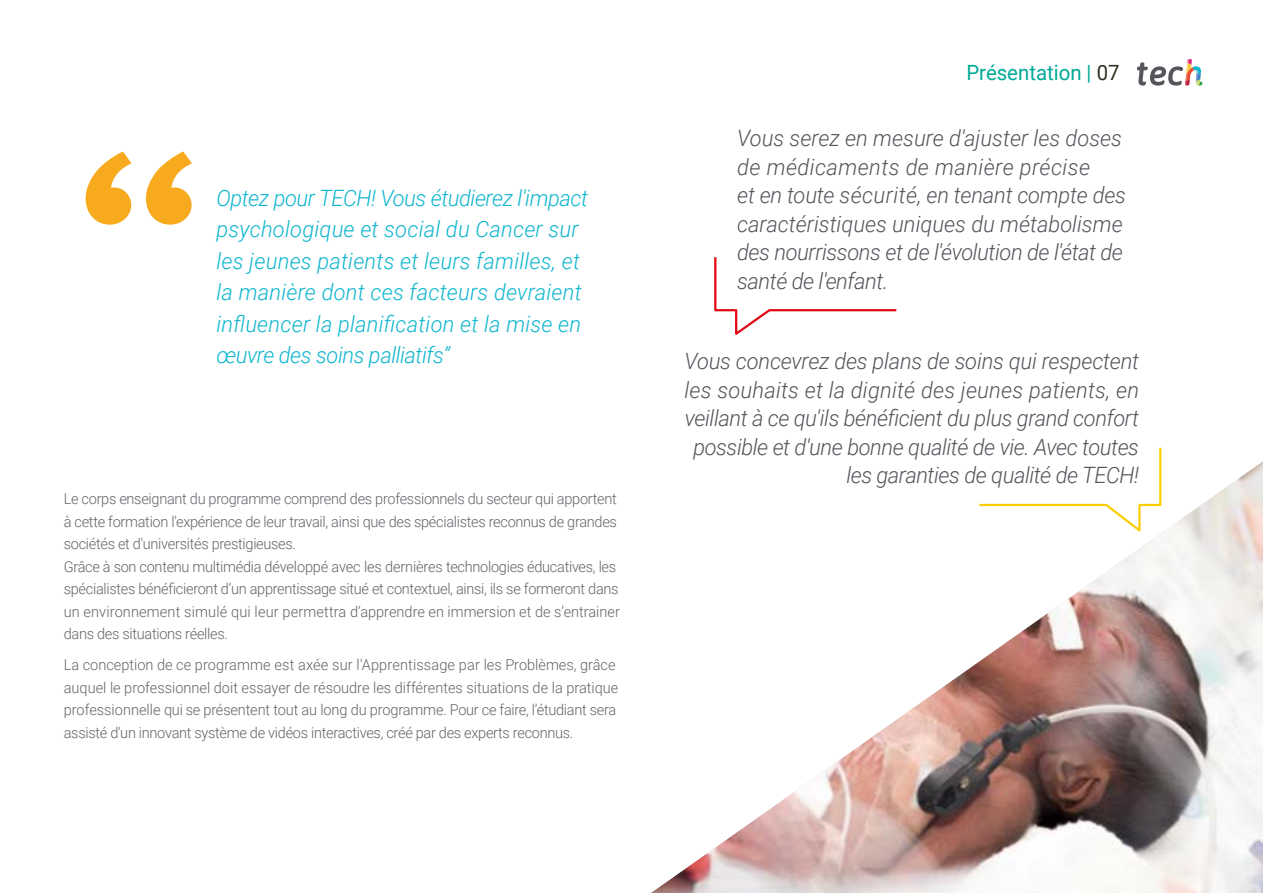
<style>
.page{position:relative;width:1263px;height:893px;background:#fff}
.page>*{position:absolute;margin:0;border:0;box-sizing:border-box;transform-origin:0 0}
.t1{font:italic 300 22.5px/28.5px "Roboto";letter-spacing:-.01em;color:#52555b;text-align:right}
.t2{font:italic 300 22.5px/31.5px "Roboto";letter-spacing:.01em;color:#0fb6cf}
.t3{font:21px "Roboto";color:#00a996}
.t4{font:300 15px/22.5px "Roboto";letter-spacing:-.02em;color:#61646a}
.t5{font:300 15px/22.5px "Roboto";color:#61646a}
.s1{color:#312e20}
</style>
<div class="page">
<img style="left:651px;top:461px;width:612px;height:432px">
<svg style="left:977px;top:447px;width:185px;height:88px"></svg>
<svg style="left:714px;top:257px;width:183px;height:78px"></svg>
<svg style="left:86px;top:151px;width:106px;height:74px"></svg>
<svg style="left:1137px;top:59px;width:65px;height:27px"></svg>
<h1 class="t2" style="left:216px;top:181px;width:373px">Optez pour TECH! Vous étudierez l'impact psychologique et social du Cancer sur les jeunes patients et leurs familles, et la manière dont ces facteurs devraient influencer la planification et la mise en œuvre des soins palliatifs”</h1>
<p class="t4" style="left:64px;top:487px;width:558px">Le corps enseignant du programme comprend des professionnels du secteur qui apportent à cette formation l'expérience de leur travail, ainsi que des spécialistes reconnus de grandes sociétés et d'universités prestigieuses.<br>Grâce à son contenu multimédia développé avec les dernières technologies éducatives, les spécialistes bénéficieront d’un apprentissage situé et contextuel, ainsi, ils se formeront dans un environnement simulé qui leur permettra d’apprendre en immersion et de s’entrainer dans des situations réelles.</p>
<p class="t5" style="left:64px;top:653px;width:556px">La conception de ce programme est axée sur l'Apprentissage par les Problèmes, grâce auquel le professionnel doit essayer de résoudre les différentes situations de la pratique professionnelle qui se présentent tout au long du programme. Pour ce faire, l’étudiant sera assisté d'un innovant système de vidéos interactives, créé par des experts reconnus.</p>
<h2 class="t3" style="left:966px;top:57px;width:155px">Présentation | <span class="s1">07</span></h2>
<h1 class="t1" style="left:737px;top:123px;width:390px;text-align:left">Vous serez en mesure d'ajuster les doses de médicaments de manière précise<br>et en toute sécurité, en tenant compte des caractéristiques uniques du métabolisme des nourrissons et de l'évolution de l'état de santé de l'enfant.</h1>
<p class="t1" style="left:684px;top:346px;width:456px">Vous concevrez des plans de soins qui respectent les souhaits et la dignité des jeunes patients, en veillant à ce qu'ils bénéficient du plus grand confort possible et d'une bonne qualité de vie. Avec toutes les garanties de qualité de TECH!</p>
</div>
